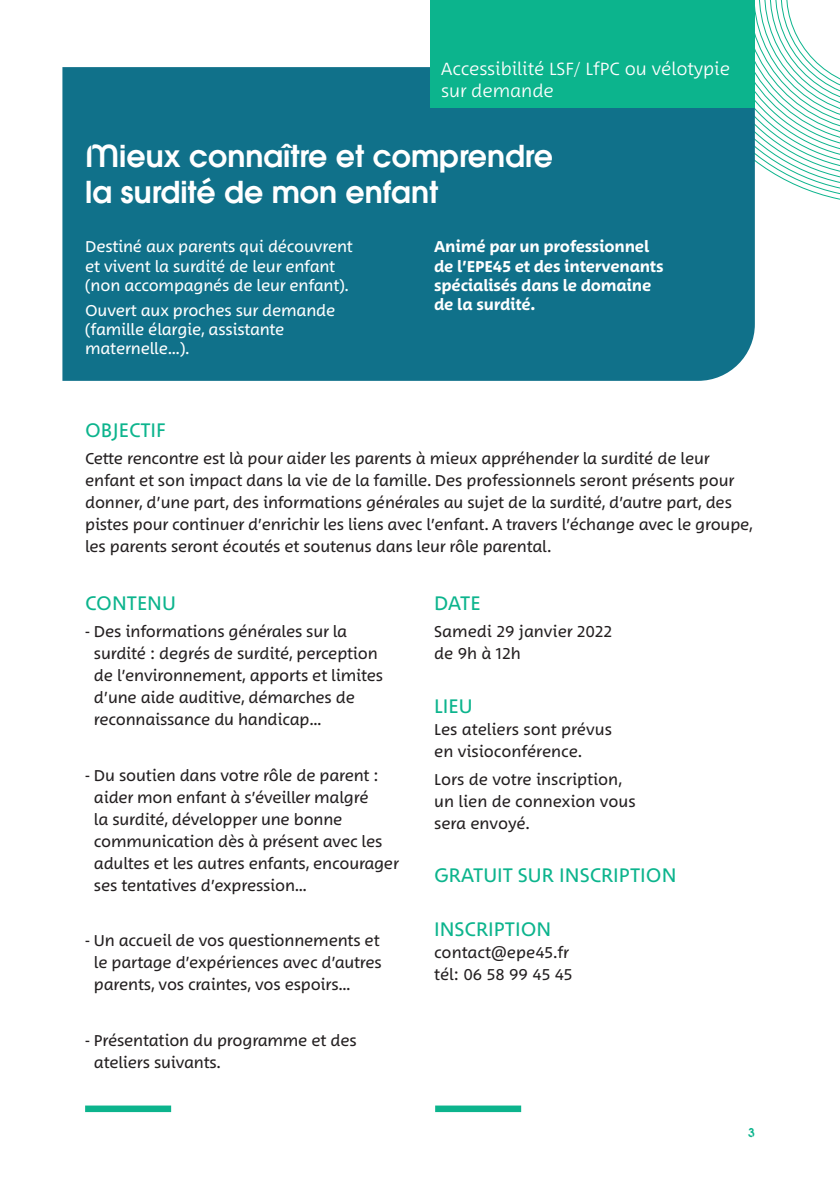
<style>
.page{position:relative;width:840px;height:1191px;background:#fff}
.page>*{position:absolute;margin:0;border:0;box-sizing:border-box;transform-origin:0 0}
.t1{font:30px/36px "ITC Avant Gardefor FPA";color:#fff}
.t2{font:20px "Between 3";color:#0cb48d}
.t3{font:300 18px/21.6px "Between 3";color:#fff}
.t4{font:16px/22px "Between 3";letter-spacing:-.01em;color:#231f20}
.t5{font:16px/19.2px "Between 3";letter-spacing:-.01em;color:#fff}
.t6{font:700 16px/19.2px "Between 3";letter-spacing:-.01em;color:#fff}
.t7{font:12px "ITC Avant Gardefor FPA";color:#0cb48d}
</style>
<div class="page">
<svg style="left:754px;top:0;width:85px;height:223px"></svg>
<div style="left:62px;top:67px;width:692px;height:314px;background:#10718a"></div>
<div style="left:85px;top:1105px;width:86px;height:7px;background:#0cb48d"></div>
<div style="left:435px;top:1105px;width:86px;height:7px;background:#0cb48d"></div>
<div style="left:429px;top:0;width:325px;height:108px;background:#0cb48d"></div>
<p class="t3" style="left:441px;top:58px;width:290px">Accessibilité LSF/ LfPC ou vélotypie sur demande</p>
<h1 class="t1" style="left:85px;top:137px;width:469px">Mieux connaître et comprendre la surdité de mon enfant</h1>
<p class="t5" style="left:85px;top:237px;width:269px">Destiné aux parents qui découvrent et vivent la surdité de leur enfant (non accompagnés de leur enfant).</p>
<p class="t5" style="left:85px;top:300px;width:251px">Ouvert aux proches sur demande (famille élargie, assistante maternelle…).</p>
<p class="t6" style="left:434px;top:237px;width:231px">Animé par un professionnel de l’EPE45 et des intervenants spécialisés dans le domaine de la surdité.</p>
<p class="t2" style="left:85px;top:417px;width:82px">OBJECTIF</p>
<p class="t4" style="left:85px;top:447px;width:669px">Cette rencontre est là pour aider les parents à mieux appréhender la surdité de leur enfant et son impact dans la vie de la famille. Des professionnels seront présents pour donner, d’une part, des informations générales au sujet de la surdité, d’autre part, des pistes pour continuer d’enrichir les liens avec l’enfant. A travers l’échange avec le groupe, les parents seront écoutés et soutenus dans leur rôle parental.</p>
<p class="t2" style="left:85px;top:590px;width:92px">CONTENU</p>
<p class="t4" style="left:94px;top:620px;width:290px;text-indent:-9px">- Des informations générales sur la surdité : degrés de surdité, perception de l’environnement, apports et limites d’une aide auditive, démarches de reconnaissance du handicap…</p>
<p class="t4" style="left:94px;top:764px;width:306px;text-indent:-9px">- Du soutien dans votre rôle de parent : aider mon enfant à s’éveiller malgré<br>la surdité, développer une bonne communication dès à présent avec les adultes et les autres enfants, encourager ses tentatives d’expression…</p>
<p class="t4" style="left:94px;top:929px;width:289px;text-indent:-9px">- Un accueil de vos questionnements et le partage d’expériences avec d’autres parents, vos craintes, vos espoirs…</p>
<p class="t4" style="left:94px;top:1028px;width:264px;text-indent:-9px">- Présentation du programme et des ateliers suivants.</p>
<p class="t2" style="left:434px;top:590px;width:48px">DATE</p>
<p class="t4" style="left:434px;top:620px;width:179px">Samedi 29 janvier 2022 de 9h à 12h</p>
<p class="t2" style="left:434px;top:693px;width:40px">LIEU</p>
<p class="t4" style="left:434px;top:718px;width:179px">Les ateliers sont prévus en visioconférence.</p>
<p class="t4" style="left:434px;top:768px;width:203px">Lors de votre inscription, un lien de connexion vous sera envoyé.</p>
<p class="t2" style="left:434px;top:863px;width:244px">GRATUIT SUR INSCRIPTION</p>
<p class="t2" style="left:434px;top:916px;width:119px">INSCRIPTION</p>
<p class="t4" style="left:434px;top:941px;width:140px">contact@epe45.fr tél: 06 58 99 45 45</p>
<p class="t7" style="left:747px;top:1124px;width:8px">3</p>
</div>
